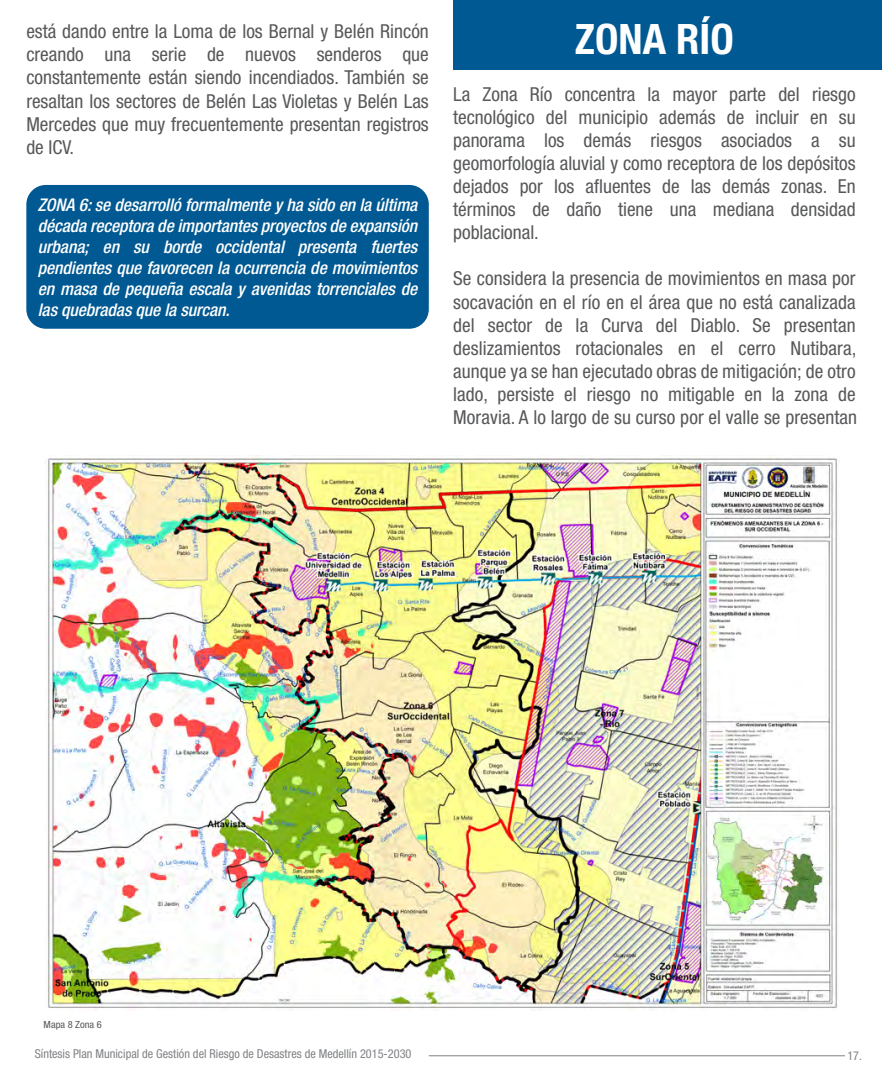
<style>
.page{position:relative;width:882px;height:1071px;background:#fff}
.page>*{position:absolute;margin:0;border:0;box-sizing:border-box;transform-origin:0 0}
.t1{font:700 condensed 42px "Helvetica Neue LT Std";color:#fff}
.t2{font:condensed 19.25px/23.1px "Helvetica Neue LT Std";color:#57585a;text-align:justify}
.t3{font:italic 500 condensed 17.5px/21px "Helvetica Neue LT Std";letter-spacing:-.005em;color:#fff;text-align:justify}
.t4{font:condensed 12.25px "Helvetica Neue LT Std";color:#808285}
.t5{font:condensed 9.8px "Helvetica Neue LT Std";color:#57585a;scale:1.06 1}
</style>
<div class="page">
<img style="left:48px;top:455px;width:792px;height:556px">
<div style="left:453px;top:0;width:429px;height:70px;background:#005992"></div>
<div style="left:26px;top:185px;width:403px;height:144px;background:#005992;border-radius:19px"></div>
<hr style="left:429px;top:1055px;width:416px;height:1px;background:#808285">
<p class="t2" style="left:26px;top:20px;width:404px">está dando entre la Loma de los Bernal y Belén Rincón creando una serie de nuevos senderos que constantemente están siendo incendiados. También se resaltan los sectores de Belén Las Violetas y Belén Las Mercedes que muy frecuentemente presentan registros de ICV.</p>
<h1 class="t1" style="left:575px;top:14px;width:161px">ZONA RÍO</h1>
<p class="t2" style="left:453px;top:82px;width:404px">La Zona Río concentra la mayor parte del riesgo tecnológico del municipio además de incluir en su panorama los demás riesgos asociados a su geomorfología aluvial y como receptora de los depósitos dejados por los afluentes de las demás zonas. En términos de daño tiene una mediana densidad poblacional.</p>
<p class="t2" style="left:453px;top:267px;width:406px">Se considera la presencia de movimientos en masa por socavación en el río en el área que no está canalizada del sector de la Curva del Diablo. Se presentan deslizamientos rotacionales en el cerro Nutibara, aunque ya se han ejecutado obras de mitigación; de otro lado, persiste el riesgo no mitigable en la zona de Moravia. A lo largo de su curso por el valle se presentan</p>
<p class="t3" style="left:38px;top:194px;width:381px">ZONA 6: se desarrolló formalmente y ha sido en la última década receptora de importantes proyectos de expansión urbana; en su borde occidental presenta fuertes pendientes que favorecen la ocurrencia de movimientos en masa de pequeña escala y avenidas torrenciales de las quebradas que la surcan.</p>
<p class="t5" style="left:44px;top:1019px;width:56px">Mapa 8 Zona 6</p>
<p class="t4" style="left:35px;top:1046px;width:378px">Síntesis Plan Municipal de Gestión del Riesgo de Desastres de Medellín 2015-2030</p>
<p class="t4" style="left:847px;top:1048px;width:16px">17.</p>
</div>
